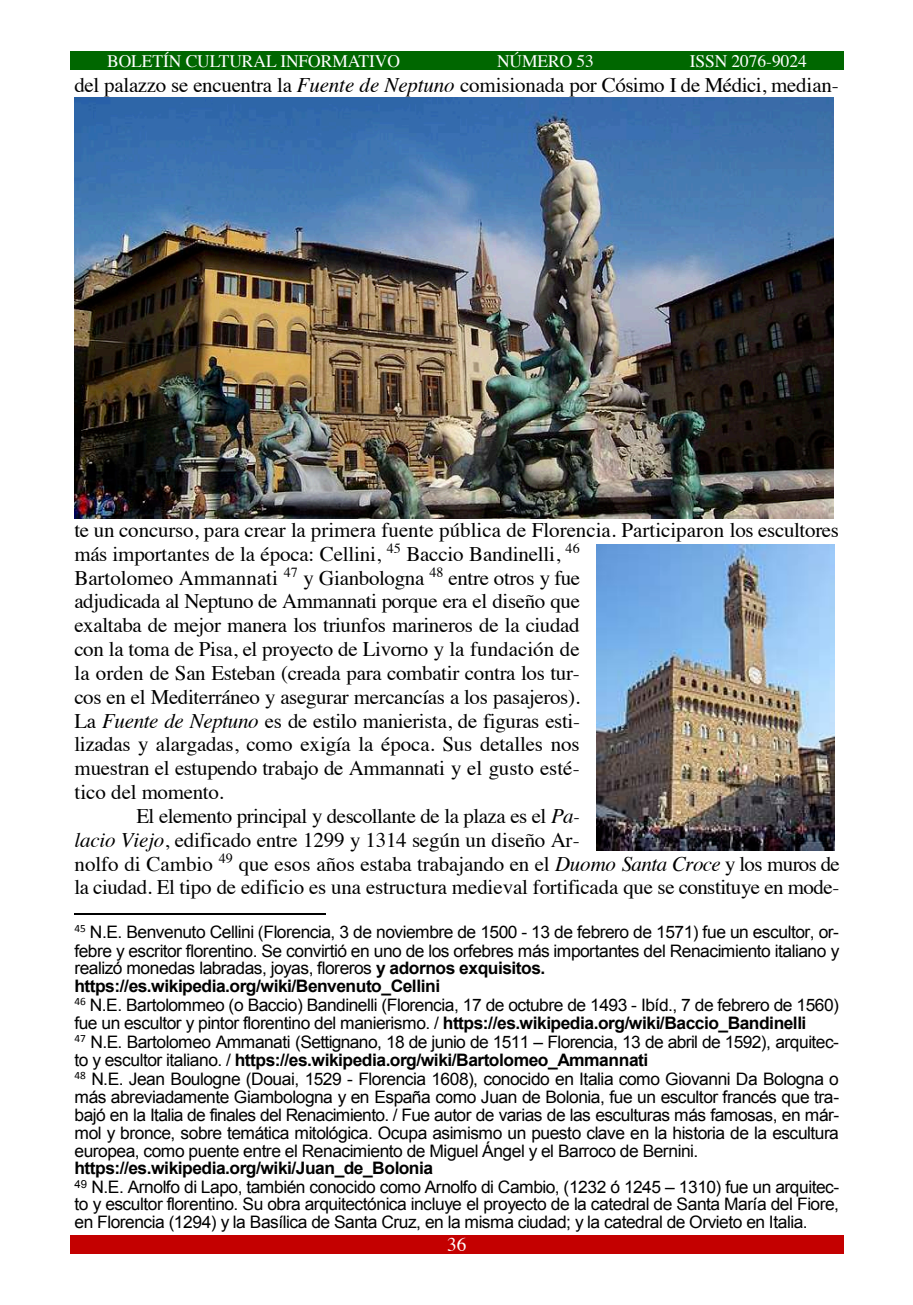
<style>
.page{position:relative;width:913px;height:1305px;background:#fff}
.page>*{position:absolute;margin:0;border:0;box-sizing:border-box;transform-origin:0 0}
.t1{font:20.65px "Times";letter-spacing:-.015em;color:#000}
.t2{font:19.25px "Times";color:#fff}
.t3{font:17.5px "Times";letter-spacing:-.005em;color:#fff}
.t4{font:17.15px/18.2px "Arial";letter-spacing:-.025em;color:#000}
.s1{font-style:italic}
.s2{font-weight:700}
.s3{font-style:inherit}
</style>
<div class="page">
<img style="left:596px;top:544px;width:238px;height:306px">
<img style="left:74px;top:97px;width:760px;height:421px">
<hr style="left:74px;top:913px;width:252px;height:1px;background:#000">
<div style="left:70px;top:51px;width:773px;height:18px;background:#006700"></div>
<div style="left:70px;top:1235px;width:773px;height:18px;background:#c40000"></div>
<p class="t3" style="left:107px;top:44px;width:294px">BOLETÍN CULTURAL INFORMATIVO</p>
<p class="t3" style="left:497px;top:44px;width:99px">NÚMERO 53</p>
<p class="t3" style="left:690px;top:44px;width:118px">ISSN 2076-9024</p>
<p class="t1" style="left:74px;top:66px;width:766px">del palazzo se encuentra la <span class="s1">Fuente de Neptuno</span> comisionada por Cósimo I de Médici, median-</p>
<p class="t1" style="left:74px;top:511px;width:766px">te un concurso, para crear la primera fuente pública de Florencia. Participaron los escultores</p>
<p class="t1" style="left:74px;top:534px;width:507px">más importantes de la época: Cellini, <sup>45</sup> Baccio Bandinelli, <sup>46</sup></p>
<p class="t1" style="left:74px;top:558px;width:507px">Bartolomeo Ammannati <sup>47</sup> y Gianbologna <sup>48</sup> entre otros y fue</p>
<p class="t1" style="left:74px;top:582px;width:507px">adjudicada al Neptuno de Ammannati porque era el diseño que</p>
<p class="t1" style="left:74px;top:606px;width:507px">exaltaba de mejor manera los triunfos marineros de la ciudad</p>
<p class="t1" style="left:74px;top:630px;width:507px">con la toma de Pisa, el proyecto de Livorno y la fundación de</p>
<p class="t1" style="left:74px;top:653px;width:507px">la orden de San Esteban (creada para combatir contra los tur-</p>
<p class="t1" style="left:74px;top:677px;width:507px">cos en el Mediterráneo y asegurar mercancías a los pasajeros).</p>
<p class="t1" style="left:74px;top:701px;width:507px">La <span class="s1">Fuente de Neptuno</span> es de estilo manierista, de figuras esti-</p>
<p class="t1" style="left:74px;top:725px;width:506px">lizadas y alargadas, como exigía la época. Sus detalles nos</p>
<p class="t1" style="left:74px;top:749px;width:507px">muestran el estupendo trabajo de Ammannati y el gusto esté-</p>
<p class="t1" style="left:74px;top:773px;width:151px">tico del momento.</p>
<p class="t1" style="left:136px;top:796px;width:445px">El elemento principal y descollante de la plaza es el <span class="s1">Pa-</span></p>
<p class="t1" style="left:74px;top:820px;width:507px"><span class="s1">lacio Viejo</span>, edificado entre 1299 y 1314 según un diseño Ar-</p>
<p class="t1" style="left:74px;top:844px;width:767px">nolfo di Cambio <sup>49</sup> que esos años estaba trabajando en el <span class="s1">Duomo Santa Croce</span> y los muros de</p>
<p class="t1" style="left:75px;top:868px;width:766px">la ciudad. El tipo de edificio es una estructura medieval fortificada que se constituye en mode-</p>
<p class="t4" style="left:74px;top:923px;width:766px"><sup>45</sup> N.E. Benvenuto Cellini (Florencia, 3 de noviembre de 1500 - 13 de febrero de 1571) fue un escultor, or&shy;febre y escritor florentino. Se convirtió en uno de los orfebres más importantes del Renacimiento italiano y realizó monedas labradas, joyas, floreros <span class="s2">y adornos exquisitos. https://es.wikipedia.org/wiki/Benvenuto_Cellini<br></span><sup>46</sup> N.E. Bartolommeo (o Baccio) Bandinelli (Florencia, 17 de octubre de 1493 - Ibíd., 7 de febrero de 1560) fue un escultor y pintor florentino del manierismo. / <span class="s2">https://es.wikipedia.org/wiki/Baccio_Bandinelli<br></span><sup>47</sup> N.E. Bartolomeo Ammanati (Settignano, 18 de junio de 1511 <span class="s3">–</span> Florencia, 13 de abril de 1592), arquitec&shy;to y escultor italiano. / <span class="s2">https://es.wikipedia.org/wiki/Bartolomeo_Ammannati<br></span><sup>48</sup> N.E. Jean Boulogne (Douai, 1529 - Florencia 1608), conocido en Italia como Giovanni Da Bologna o más abreviadamente Giambologna y en España como Juan de Bolonia, fue un escultor francés que tra&shy;bajó en la Italia de finales del Renacimiento. / Fue autor de varias de las esculturas más famosas, en már&shy;mol y bronce, sobre temática mitológica. Ocupa asimismo un puesto clave en la historia de la escultura europea, como puente entre el Renacimiento de Miguel Ángel y el Barroco de Bernini.</p>
<p class="t4" style="left:74px;top:1159px;width:766px"><span class="s2">https://es.wikipedia.org/wiki/Juan_de_Bolonia<br></span><sup>49</sup> N.E. Arnolfo di Lapo, también conocido como Arnolfo di Cambio, (1232 ó 1245 <span class="s3">–</span> 1310) fue un arquitec&shy;to y escultor florentino. Su obra arquitectónica incluye el proyecto de la catedral de Santa María del Fiore, en Florencia (1294) y la Basílica de Santa Cruz, en la misma ciudad; y la catedral de Orvieto en Italia.</p>
<p class="t2" style="left:447px;top:1227px;width:21px">36</p>
</div>
